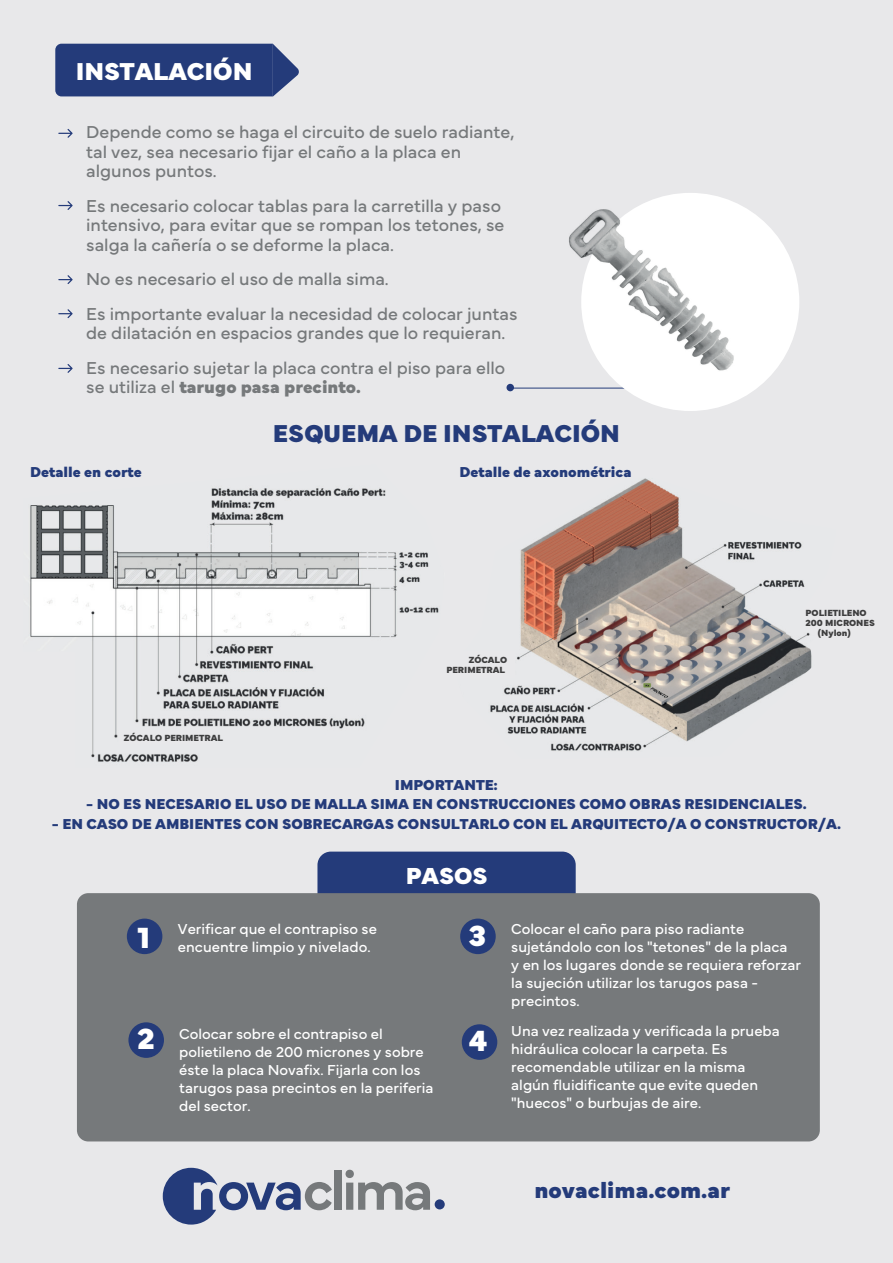
<style>
.page{position:relative;width:893px;height:1263px;background:#e8e8ea}
.page>*{position:absolute;margin:0;border:0;box-sizing:border-box;transform-origin:0 0}
.t1{font:900 30.45px "Mundial";color:#fff}
.t2{font:900 25.5px "Mundial";color:#243b7a}
.t3{font:900 25.5px "Mundial";color:#fff}
.t4{font:900 24.15px "Mundial";color:#fff}
.t5{font:900 23.4px "Mundial";color:#243b7a}
.t6{font:18px/19.5px "Mundial";color:#76797b}
.t7{font:900 18px "Mundial";color:#76797b}
.t8{font:15px/18px "Mundial";color:#fff}
.t9{font:900 15px "Mundial";color:#243b7a}
.t10{font:900 9.3px/10.1px "Mundial";color:#3e3e3f;text-align:right}
.s1{font-weight:400}
.s2{font-weight:900;font-size:30.45px}
</style>
<div class="page">
<svg style="left:163px;top:1168px;width:169px;height:56px"></svg>
<div style="left:334px;top:1170px;width:7px;height:40px;background:#76797b"></div>
<svg style="left:346px;top:1170px;width:84px;height:40px"></svg>
<div style="left:435px;top:1199px;width:10px;height:10px;background:#243b7a;border-radius:50%"></div>
<svg style="left:55px;top:44px;width:244px;height:53px;background:#304580"></svg>
<svg style="left:58px;top:129px;width:15px;height:9px"></svg>
<svg style="left:58px;top:201px;width:15px;height:9px"></svg>
<svg style="left:58px;top:275px;width:15px;height:9px"></svg>
<svg style="left:58px;top:309px;width:15px;height:9px"></svg>
<svg style="left:58px;top:364px;width:15px;height:9px"></svg>
<div style="left:506px;top:384px;width:8px;height:7px;background:#243b7a;border-radius:50%"></div>
<hr style="left:512px;top:388px;width:128px;height:1px;background:#243b7a">
<div style="left:317px;top:851px;width:259px;height:75px;background:#243b7a;border-radius:13px"></div>
<div style="left:77px;top:893px;width:743px;height:248px;background:#76797b;border-radius:11px"></div>
<div style="left:127px;top:918px;width:35px;height:36px;background:#243b7a;border-radius:50%"></div>
<div style="left:128px;top:1022px;width:36px;height:36px;background:#243b7a;border-radius:50%"></div>
<div style="left:460px;top:918px;width:36px;height:36px;background:#243b7a;border-radius:50%"></div>
<div style="left:462px;top:1024px;width:35px;height:36px;background:#243b7a;border-radius:50%"></div>
<div style="left:581px;top:193px;width:218px;height:218px;background:#fff;border-radius:50%"></div>
<img style="left:525px;top:193px;width:253px;height:217px">
<img style="left:30px;top:488px;width:409px;height:274px">
<div style="left:120px;top:730px;width:92px;height:14px;background:#e8e8ea"></div>
<img style="left:490px;top:478px;width:322px;height:273px">
<div style="left:453px;top:651px;width:62px;height:27px;background:#e8e8ea"></div>
<h2 class="t3" style="left:76px;top:51px;width:178px">INSTALACIÓN</h2>
<p class="t6" style="left:86px;top:121px;width:430px">Depende como se haga el circuito de suelo radiante, tal vez, sea necesario fijar el caño a la placa en algunos puntos.</p>
<p class="t6" style="left:86px;top:194px;width:420px">Es necesario colocar tablas para la carretilla y paso intensivo, para evitar que se rompan los tetones, se salga la cañería o se deforme la placa.</p>
<p class="t6" style="left:86px;top:260px;width:433px;line-height:34.5px">No es necesario el uso de malla sima.<br>Es importante evaluar la necesidad de colocar juntas</p>
<p class="t6" style="left:86px;top:314px;width:421px;line-height:34.5px">de dilatación en espacios grandes que lo requieran.<br>Es necesario sujetar la placa contra el piso para ello</p>
<p class="t7" style="left:86px;top:373px;width:276px"><span class="s1">se utiliza el</span> tarugo pasa precinto.</p>
<h2 class="t2" style="left:273px;top:414px;width:349px">ESQUEMA DE INSTALACIÓN</h2>
<p class="t9" style="left:30px;top:460px;width:113px">Detalle en corte</p>
<p class="t9" style="left:459px;top:460px;width:174px">Detalle de axonométrica</p>
<p class="t10" style="left:124px;top:732px;width:101px">ZÓCALO PERIMETRAL</p>
<p class="t10" style="left:446px;top:654px;width:62px">ZÓCALO<br>PERIMETRAL</p>
<p class="t10" style="left:806px;top:607px;width:63px">POLIETILENO</p>
<p class="t10" style="left:806px;top:617px;width:71px">200 MICRONES</p>
<p class="t10" style="left:818px;top:627px;width:34px">(Nylon)</p>
<p class="t9" style="left:395px;top:773px;width:105px">IMPORTANTE:</p>
<p class="t9" style="left:86px;top:792px;width:722px">- NO ES NECESARIO EL USO DE MALLA SIMA EN CONSTRUCCIONES COMO OBRAS RESIDENCIALES.</p>
<p class="t9" style="left:52px;top:812px;width:790px">- EN CASO DE AMBIENTES CON SOBRECARGAS CONSULTARLO CON EL ARQUITECTO/A O CONSTRUCTOR/A.</p>
<h3 class="t4" style="left:406px;top:857px;width:83px">PASOS</h3>
<p class="t8" style="left:178px;top:918px;width:200px;text-indent:-40px"><span class="s2">1</span> Verificar que el contrapiso se encuentre limpio y nivelado.</p>
<h1 class="t1" style="left:137px;top:1015px;width:19px">2</h1>
<p class="t8" style="left:179px;top:1023px;width:256px">Colocar sobre el contrapiso el polietileno de 200 micrones y sobre éste la placa Novafix. Fijarla con los tarugos pasa precintos en la periferia del sector.</p>
<p class="t8" style="left:511px;top:918px;width:291px;text-indent:-43px"><span class="s2">3</span> Colocar el caño para piso radiante sujetándolo con los "tetones" de la placa<br>y en los lugares donde se requiera reforzar la sujeción utilizar los tarugos pasa - precintos.</p>
<p class="t8" style="left:511px;top:1021px;width:270px">Una vez realizada y verificada la prueba hidráulica colocar la carpeta. Es recomendable utilizar en la misma algún fluidificante que evite queden "huecos" o burbujas de aire.</p>
<h1 class="t1" style="left:469px;top:1017px;width:20px">4</h1>
<h3 class="t5" style="left:534px;top:1172px;width:197px">novaclima.com.ar</h3>
</div>
